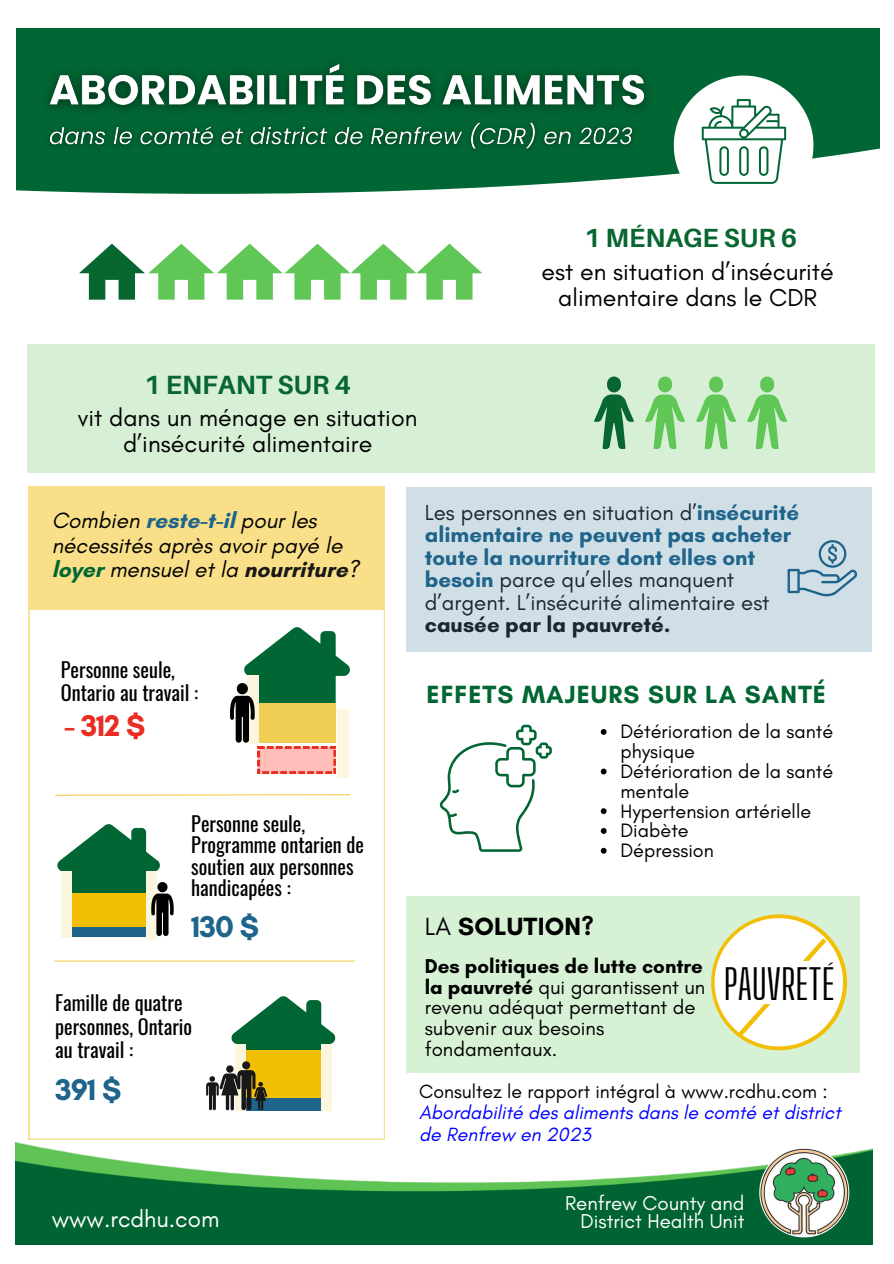
<style>
.page{position:relative;width:894px;height:1264px;background:#fff}
.page>*{position:absolute;margin:0;border:0;box-sizing:border-box;transform-origin:0 0}
.t1{font:41.1px "Big Shoulders Display";color:#000}
.t2{font:700 30.6px "Glacial Indifference";letter-spacing:-.03em;color:#1e648b}
.t3{font:700 30.6px "Glacial Indifference";color:#ea2d23}
.t4{font:700 26.4px "Aileron";color:#086630}
.t5{font:700 26.25px "Aileron";color:#086630}
.t6{font:700 25.35px "Glacial Indifference";letter-spacing:.045em;color:#063}
.t7{font:700 25.35px "Glacial Indifference";letter-spacing:.01em;color:#000}
.t8{font:24.9px/25.8px "Glacial Indifference";color:#000;text-align:center}
.t9{font:24.15px "Glacial Indifference";color:#fff}
.t10{font:italic 22.5px/24.8px "Glacial Indifference";color:#000}
.t11{font:22.2px/22.5px "Glacial Indifference";color:#181818}
.t12{font:20.4px/20.9px "Glacial Indifference";color:#000}
.t13{font:20.4px "Glacial Indifference";color:#fff}
.t14{font:20.25px/23.7px "Oswald";color:#000}
.t15{font:19.8px/19.8px "Glacial Indifference";color:#000}
.t16{font:italic 19.5px/21.3px "Glacial Indifference";color:#00f}
.t17{font:19.5px "Glacial Indifference";color:#000}
.s1{font-weight:700;font-style:normal;color:#1e648b}
.s2{font-weight:700;font-style:normal;color:#063}
.s3{font-weight:700;font-style:normal;color:#181818}
.s4{font-weight:700;color:#1e648b}
.s5{font-weight:700}
.s6{font-weight:400}
</style>
<div class="page">
<div style="left:0;top:0;width:893px;height:194px;background:#063"></div>
<img style="left:16px;top:1131px;width:856px;height:113px">
<img style="left:759px;top:1147px;width:90px;height:90px;border-radius:50%">
<svg style="left:79px;top:244px;width:403px;height:56px"></svg>
<div style="left:27px;top:345px;width:847px;height:128px;background:#d7f0d5"></div>
<svg style="left:594px;top:376px;width:39px;height:73px"></svg>
<svg style="left:645px;top:376px;width:141px;height:73px"></svg>
<svg style="left:29px;top:487px;width:355px;height:652px"></svg>
<div style="left:337px;top:709px;width:11px;height:68px;background:#fcf6df"></div>
<svg style="left:230px;top:626px;width:122px;height:147px"></svg>
<svg style="left:206px;top:995px;width:131px;height:115px"></svg>
<svg style="left:54px;top:793px;width:297px;height:3px"></svg>
<hr style="left:54px;top:960px;width:301px;height:1px;background:#f1cf55">
<div style="left:61px;top:871px;width:11px;height:66px;background:#fcf6df"></div>
<div style="left:72px;top:927px;width:75px;height:10px;background:#1e648b"></div>
<div style="left:146px;top:871px;width:10px;height:68px;background:#fcf6df"></div>
<svg style="left:55px;top:823px;width:119px;height:113px"></svg>
<img style="left:48px;top:64px;width:599px;height:46px">
<img style="left:49px;top:122px;width:584px;height:27px">
<div style="left:0;top:0;width:16px;height:223px;background:#fff"></div>
<div style="left:879px;top:0;width:14px;height:181px;background:#fff"></div>
<svg style="left:673px;top:76px;width:140px;height:118px"></svg>
<div style="left:0;top:0;width:893px;height:27px;background:#fff"></div>
<svg style="left:439px;top:724px;width:112px;height:127px"></svg>
<svg style="left:600px;top:729px;width:6px;height:5px"></svg>
<svg style="left:600px;top:768px;width:6px;height:6px"></svg>
<svg style="left:600px;top:808px;width:6px;height:6px"></svg>
<svg style="left:600px;top:828px;width:6px;height:5px"></svg>
<svg style="left:600px;top:847px;width:6px;height:6px"></svg>
<div style="left:406px;top:896px;width:452px;height:176px;background:#d7f1d5"></div>
<svg style="left:711px;top:914px;width:135px;height:136px"></svg>
<div style="left:735px;top:961px;width:82px;height:43px;background:#fff"></div>
<div style="left:406px;top:487px;width:465px;height:164px;background:#d0dee6"></div>
<svg style="left:787px;top:540px;width:70px;height:56px"></svg>
<p class="t5" style="left:584px;top:222px;width:214px">1 MÉNAGE SUR 6</p>
<p class="t8" style="left:541px;top:258px;width:294px">est en situation d’insécurité alimentaire dans le CDR</p>
<p class="t4" style="left:144px;top:369px;width:208px">1 ENFANT SUR 4</p>
<p class="t8" style="left:78px;top:405px;width:341px">vit dans un ménage en situation d’insécurité alimentaire</p>
<p class="t10" style="left:52px;top:507px;width:309px">Combien <span class="s1">reste-t-il</span> pour les nécessités après avoir payé le <span class="s2">loyer</span> mensuel et la <span class="s3">nourriture</span>?</p>
<p class="t14" style="left:61px;top:656px;width:139px">Personne seule,<br>Ontario au travail :</p>
<p class="t3" style="left:65px;top:707px;width:82px">- 312 $</p>
<p class="t14" style="left:191px;top:812px;width:174px;line-height:21.3px">Personne seule,<br>Programme ontarien de soutien aux personnes handicapées :</p>
<p class="t2" style="left:191px;top:907px;width:69px">130 $</p>
<p class="t11" style="left:424px;top:501px;width:376px">Les personnes en situation d’<span class="s4">insécurité alimentaire ne peuvent pas acheter toute la nourriture dont elles ont besoin</span> parce qu’elles manquent d’argent. L’insécurité alimentaire est <span class="s5">causée par la pauvreté.</span></p>
<p class="t6" style="left:426px;top:679px;width:401px">EFFETS MAJEURS SUR LA SANTÉ</p>
<p class="t15" style="left:620px;top:721px;width:214px">Détérioration de la santé physique</p>
<p class="t15" style="left:620px;top:761px;width:214px">Détérioration de la santé</p>
<p class="t15" style="left:620px;top:781px;width:70px">mentale</p>
<p class="t15" style="left:620px;top:800px;width:192px">Hypertension artérielle</p>
<p class="t15" style="left:620px;top:820px;width:70px">Diabète</p>
<p class="t15" style="left:620px;top:840px;width:95px">Dépression</p>
<p class="t7" style="left:424px;top:911px;width:170px"><span class="s6">LA</span> SOLUTION?</p>
<p class="t14" style="left:55px;top:989px;width:138px">Famille de quatre personnes, Ontario au travail :</p>
<p class="t2" style="left:55px;top:1071px;width:68px">391 $</p>
<p class="t12" style="left:424px;top:955px;width:282px"><span class="s5">Des politiques de lutte contre la pauvreté</span> qui garantissent un revenu adéquat permettant de subvenir aux besoins fondamentaux.</p>
<p class="t17" style="left:419px;top:1079px;width:410px">Consultez le rapport intégral à www.rcdhu.com :</p>
<p class="t16" style="left:419px;top:1101px;width:423px">Abordabilité des aliments dans le comté et district de Renfrew en 2023</p>
<h1 class="t1" style="left:723px;top:959px;width:112px">PAUVRETÉ</h1>
<p class="t13" style="left:565px;top:1190px;width:181px">Renfrew County and</p>
<p class="t9" style="left:52px;top:1203px;width:169px">www.rcdhu.com</p>
<p class="t13" style="left:580px;top:1208px;width:165px">District Health Unit</p>
</div>
